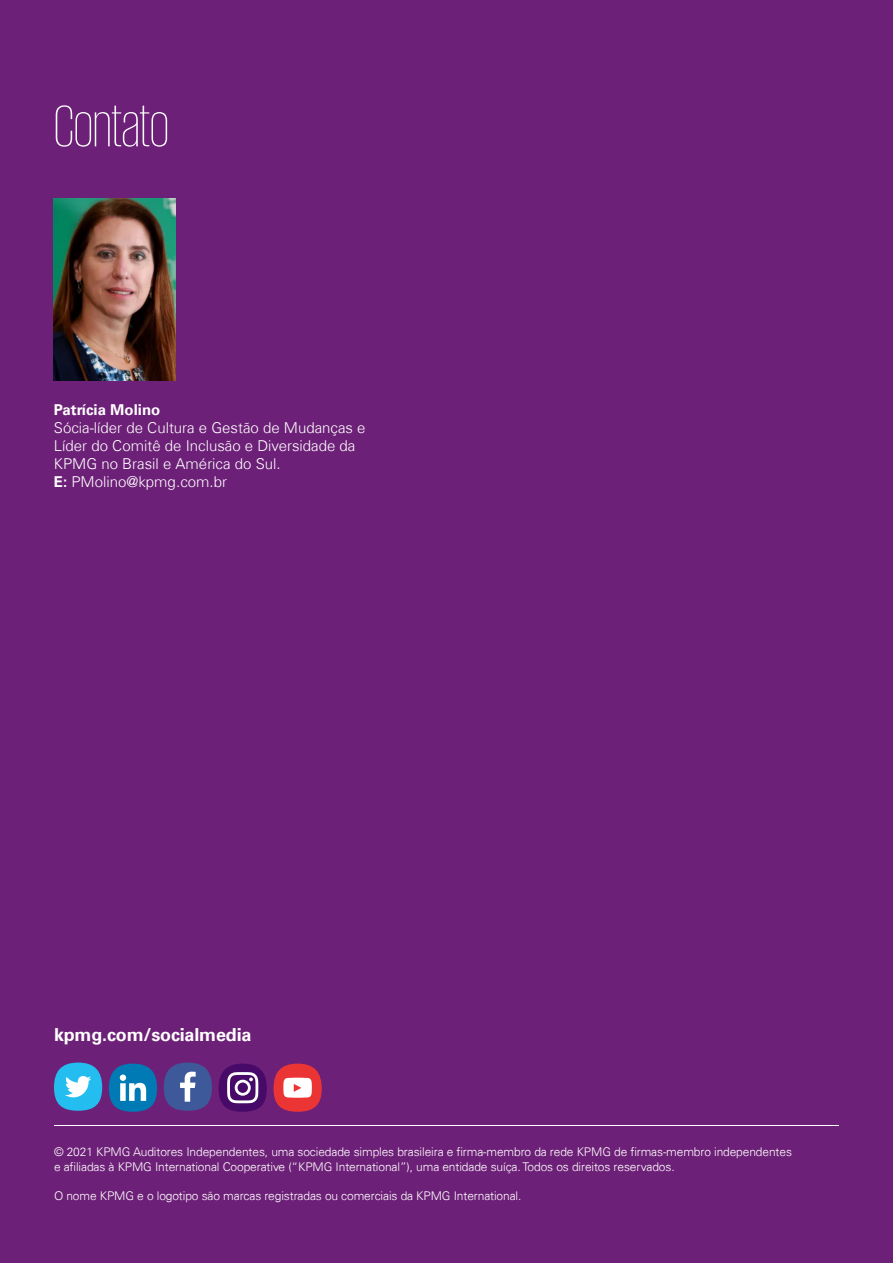
<style>
.page{position:relative;width:893px;height:1263px;background:#6d2077}
.page>*{position:absolute;margin:0;border:0;box-sizing:border-box;transform-origin:0 0}
.t1{font:200 60px "KPMG";letter-spacing:-.005em;color:#fff}
.t2{font:700 18px "Universfor KPMG";letter-spacing:-.01em;color:#fff}
.t3{font:300 15px/18px "Universfor KPMG";color:#fff}
.t4{font:700 15px "Universfor KPMG";color:#fff}
.t5{font:300 12px "Univers 45";letter-spacing:-.01em;color:#fff}
.s1{font-weight:700}
</style>
<div class="page">
<img style="left:54px;top:199px;width:121px;height:182px">
<hr style="left:54px;top:1125px;width:785px;height:1px;background:#fff">
<div style="left:164px;top:1062px;width:48px;height:49px;background:#3d5999;border-radius:50%"></div>
<svg style="left:180px;top:1072px;width:16px;height:30px"></svg>
<div style="left:54px;top:1062px;width:48px;height:49px;background:#24bdf0;border-radius:50%"></div>
<svg style="left:65px;top:1076px;width:26px;height:21px"></svg>
<div style="left:219px;top:1063px;width:48px;height:49px;background:#470a68;border-radius:50%"></div>
<svg style="left:227px;top:1072px;width:31px;height:31px"></svg>
<div style="left:274px;top:1063px;width:48px;height:49px;background:#eb3534;border-radius:24px"></div>
<div style="left:109px;top:1063px;width:48px;height:49px;background:#007ab5;border-radius:50%"></div>
<svg style="left:120px;top:1074px;width:26px;height:27px"></svg>
<svg style="left:283px;top:1078px;width:29px;height:20px"></svg>
<p class="t1" style="left:54px;top:98px;width:116px">Contato</p>
<p class="t4" style="left:54px;top:401px;width:108px">Patrícia Molino</p>
<p class="t3" style="left:54px;top:418px;width:313px">Sócia-líder de Cultura e Gestão de Mudanças e<br>Líder do Comitê de Inclusão e Diversidade da<br>KPMG no Brasil e América do Sul.</p>
<p class="t3" style="left:54px;top:472px;width:175px"><span class="s1">E:</span> PMolino@kpmg.com.br</p>
<p class="t2" style="left:54px;top:1024px;width:199px">kpmg.com/socialmedia</p>
<p class="t5" style="left:54px;top:1145px;width:740px">© 2021 KPMG Auditores Independentes, uma sociedade simples brasileira e firma-membro da rede KPMG de firmas-membro independentes</p>
<p class="t5" style="left:54px;top:1159px;width:622px">e afiliadas à KPMG International Cooperative (“KPMG International”), uma entidade suíça. Todos os direitos reservados.</p>
<p class="t5" style="left:54px;top:1188px;width:469px">O nome KPMG e o logotipo são marcas registradas ou comerciais da KPMG International.</p>
</div>
